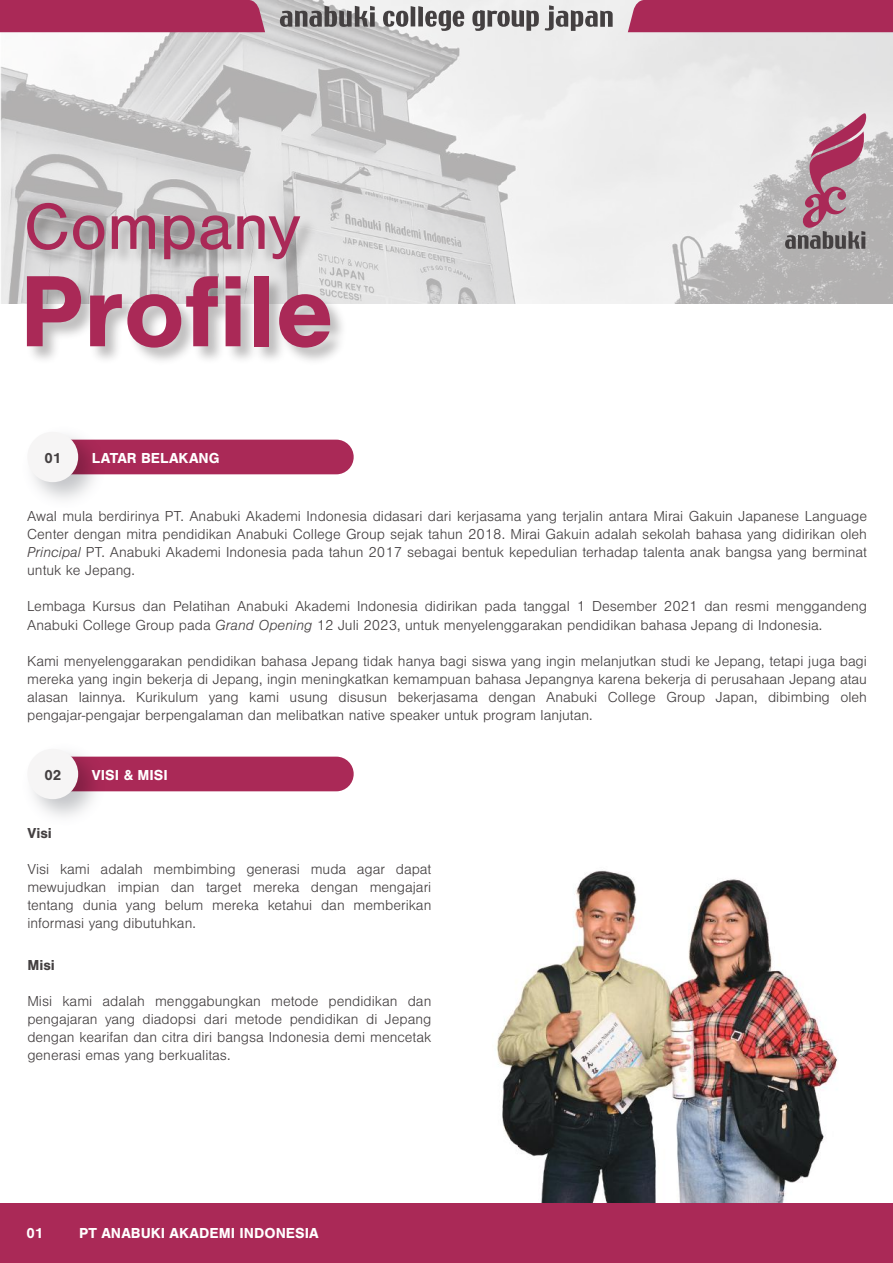
<style>
.page{position:relative;width:893px;height:1263px;background:#fff}
.page>*{position:absolute;margin:0;border:0;box-sizing:border-box;transform-origin:0 0}
.t1{font:700 105px "Nimbus San";color:#aa2957}
.t2{font:67.5px "Nimbus San";color:#aa2957}
.t3{font:300 15px/18px "Nimbus San";color:#444041;text-align:justify}
.t4{font:700 15px "Nimbus San";color:#fff}
.t5{font:700 15px "Nimbus San";color:#444041}
.s1{font-style:italic}
</style>
<div class="page">
<img style="left:496px;top:870px;width:342px;height:333px">
<div style="left:0;top:1203px;width:893px;height:60px;background:#aa2957"></div>
<div style="left:35px;top:440px;width:319px;height:34px;background:#aa2957;border-radius:17px"></div>
<img style="left:32px;top:436px;width:79px;height:63px">
<div style="left:27px;top:432px;width:51px;height:50px;background:#f6f5f5;border-radius:25px"></div>
<div style="left:35px;top:757px;width:319px;height:34px;background:#aa2957;border-radius:17px"></div>
<img style="left:32px;top:753px;width:79px;height:64px">
<div style="left:27px;top:749px;width:51px;height:50px;background:#f6f5f5;border-radius:25px"></div>
<img style="left:0;top:0;width:893px;height:303px">
<div style="left:628px;top:0;width:265px;height:32px;background:#aa2957"></div>
<div style="left:0;top:0;width:265px;height:32px;background:#aa2957"></div>
<svg style="left:383px;top:6px;width:81px;height:25px"></svg>
<svg style="left:472px;top:10px;width:67px;height:21px"></svg>
<svg style="left:280px;top:6px;width:95px;height:21px;background:#888586"></svg>
<svg style="left:545px;top:5px;width:68px;height:26px"></svg>
<svg style="left:785px;top:112px;width:82px;height:137px;background:#b798a3"></svg>
<img style="left:19px;top:188px;width:303px;height:66px">
<img style="left:15px;top:254px;width:341px;height:107px">
<h2 class="t2" style="left:24px;top:189px;width:278px">Company</h2>
<h1 class="t1" style="left:19px;top:252px;width:316px">Profile</h1>
<p class="t5" style="left:44px;top:450px;width:18px">01</p>
<p class="t4" style="left:92px;top:450px;width:129px">LATAR BELAKANG</p>
<p class="t3" style="left:27px;top:508px;width:841px">Awal mula berdirinya PT. Anabuki Akademi Indonesia didasari dari kerjasama yang terjalin antara Mirai Gakuin Japanese Language Center dengan mitra pendidikan Anabuki College Group sejak tahun 2018. Mirai Gakuin adalah sekolah bahasa yang didirikan oleh <span class="s1">Principal</span> PT. Anabuki Akademi Indonesia pada tahun 2017 sebagai bentuk kepedulian terhadap talenta anak bangsa yang berminat untuk ke Jepang.</p>
<p class="t3" style="left:27px;top:598px;width:841px">Lembaga Kursus dan Pelatihan Anabuki Akademi Indonesia didirikan pada tanggal 1 Desember 2021 dan resmi menggandeng<br>Anabuki College Group pada <span class="s1">Grand Opening</span> 12 Juli 2023, untuk menyelenggarakan pendidikan bahasa Jepang di Indonesia.</p>
<p class="t3" style="left:27px;top:652px;width:841px">Kami menyelenggarakan pendidikan bahasa Jepang tidak hanya bagi siswa yang ingin melanjutkan studi ke Jepang, tetapi juga bagi mereka yang ingin bekerja di Jepang, ingin meningkatkan kemampuan bahasa Jepangnya karena bekerja di perusahaan Jepang atau alasan lainnya. Kurikulum yang kami usung disusun bekerjasama dengan Anabuki College Group Japan, dibimbing oleh pengajar-pengajar berpengalaman dan melibatkan native speaker untuk program lanjutan.</p>
<p class="t5" style="left:44px;top:767px;width:18px">02</p>
<p class="t4" style="left:92px;top:767px;width:77px">VISI &amp; MISI</p>
<p class="t5" style="left:27px;top:825px;width:26px">Visi</p>
<p class="t3" style="left:27px;top:861px;width:406px">Visi kami adalah membimbing generasi muda agar dapat mewujudkan impian dan target mereka dengan mengajari tentang dunia yang belum mereka ketahui dan memberikan informasi yang dibutuhkan.</p>
<p class="t5" style="left:27px;top:957px;width:29px">Misi</p>
<p class="t3" style="left:27px;top:993px;width:406px">Misi kami adalah menggabungkan metode pendidikan dan pengajaran yang diadopsi dari metode pendidikan di Jepang dengan kearifan dan citra diri bangsa Indonesia demi mencetak generasi emas yang berkualitas.</p>
<p class="t4" style="left:27px;top:1224px;width:18px">01</p>
<p class="t4" style="left:79px;top:1224px;width:241px">PT ANABUKI AKADEMI INDONESIA</p>
</div>
